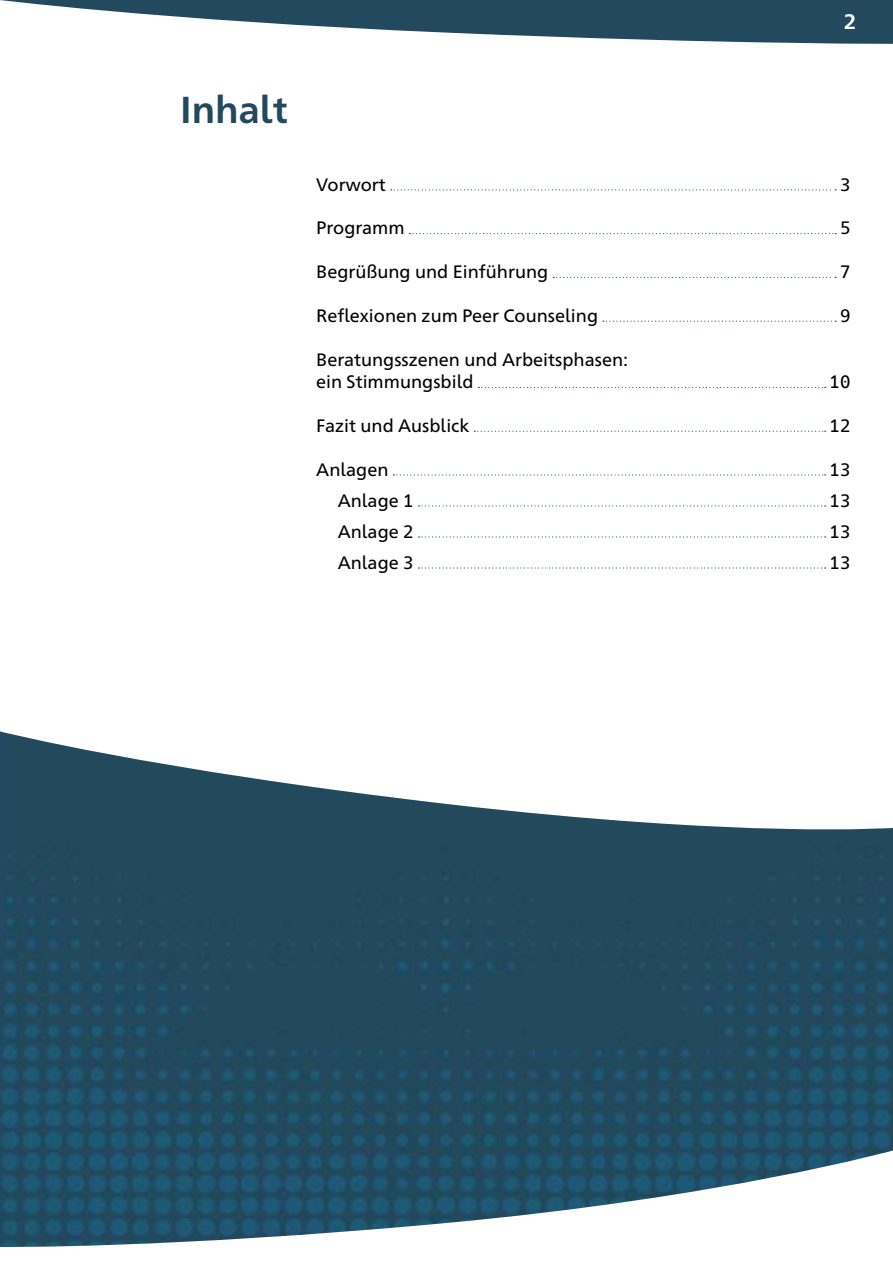
<style>
.page{position:relative;width:893px;height:1263px;background:#fff}
.page>*{position:absolute;margin:0;border:0;box-sizing:border-box;transform-origin:0 0}
.t1{font:700 37.5px "Frutiger Neue 1450 Pro";color:#22495d}
.t2{font:700 21px "Frutiger Neue 1450 Pro";color:#fff}
.t3{font:18px/22.5px "Frutiger Neue 1450 Pro";color:#000}
</style>
<div class="page">
<svg style="left:0;top:0;width:893px;height:44px"></svg>
<img style="left:0;top:731px;width:893px;height:516px">
<svg style="left:391px;top:189px;width:445px;height:1px"></svg>
<svg style="left:409px;top:233px;width:427px;height:1px"></svg>
<svg style="left:553px;top:277px;width:283px;height:1px"></svg>
<svg style="left:603px;top:321px;width:233px;height:1px"></svg>
<svg style="left:478px;top:387px;width:348px;height:1px"></svg>
<svg style="left:474px;top:431px;width:352px;height:1px"></svg>
<svg style="left:393px;top:474px;width:433px;height:1px"></svg>
<svg style="left:418px;top:505px;width:408px;height:1px"></svg>
<svg style="left:418px;top:536px;width:408px;height:1px"></svg>
<svg style="left:418px;top:567px;width:408px;height:1px"></svg>
<h2 class="t1" style="left:180px;top:83px;width:109px">Inhalt</h2>
<p class="t2" style="left:844px;top:7px;width:14px">2</p>
<p class="t3" style="left:316px;top:172px;width:71px">Vorwort</p>
<p class="t3" style="left:840px;top:172px;width:12px">3</p>
<p class="t3" style="left:316px;top:215px;width:90px">Programm</p>
<p class="t3" style="left:840px;top:215px;width:12px">5</p>
<p class="t3" style="left:316px;top:259px;width:234px">Begrüßung und Einführung</p>
<p class="t3" style="left:840px;top:259px;width:12px">7</p>
<p class="t3" style="left:316px;top:303px;width:283px">Reflexionen zum Peer Counseling</p>
<p class="t3" style="left:840px;top:303px;width:12px">9</p>
<p class="t3" style="left:316px;top:347px;width:313px">Beratungsszenen und Arbeitsphasen: ein Stimmungsbild</p>
<p class="t3" style="left:830px;top:369px;width:22px">10</p>
<p class="t3" style="left:316px;top:413px;width:155px">Fazit und Ausblick</p>
<p class="t3" style="left:830px;top:413px;width:22px">12</p>
<p class="t3" style="left:316px;top:457px;width:74px">Anlagen</p>
<p class="t3" style="left:830px;top:457px;width:22px">13</p>
<p class="t3" style="left:338px;top:488px;width:77px">Anlage 1</p>
<p class="t3" style="left:830px;top:488px;width:22px">13</p>
<p class="t3" style="left:338px;top:519px;width:77px">Anlage 2</p>
<p class="t3" style="left:830px;top:519px;width:22px">13</p>
<p class="t3" style="left:338px;top:550px;width:77px">Anlage 3</p>
<p class="t3" style="left:830px;top:550px;width:22px">13</p>
</div>
